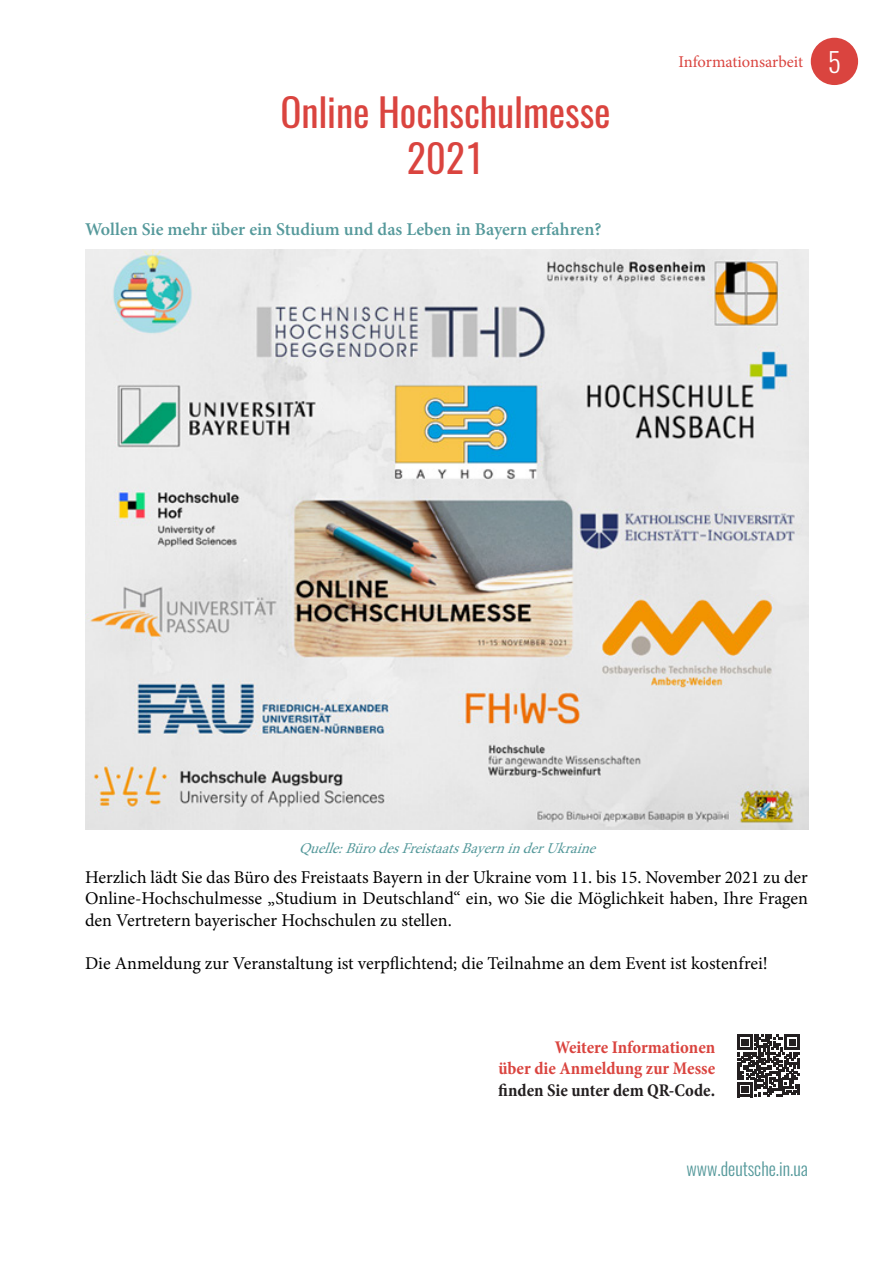
<style>
.page{position:relative;width:893px;height:1263px;background:#fff}
.page>*{position:absolute;margin:0;border:0;box-sizing:border-box;transform-origin:0 0}
.t1{font:italic 39px "Oswald";color:#da443f}
.t2{font:300 27px "Oswald";color:#fff}
.t3{font:18px/21.6px "Minion Pro";color:#000;text-align:justify}
.t4{font:600 18px "Minion Pro";color:#55999b}
.t5{font:700 condensed 18px "Minion Pro";letter-spacing:-.005em;color:#da443f}
.t6{font:700 condensed 18px "Minion Pro";color:#231f20}
.t7{font:300 18px "Oswald";color:#55999b}
.t8{font:16.5px "Minion Pro";letter-spacing:-.005em;color:#da443f}
.t9{font:italic 15px "Minion Pro";color:#55999b}
</style>
<div class="page">
<div style="left:811px;top:38px;width:47px;height:47px;background:#da443f;border-radius:50%"></div>
<img style="left:85px;top:250px;width:723px;height:579px">
<svg style="left:737px;top:1035px;width:63px;height:62px"></svg>
<p class="t1" style="left:281px;top:85px;width:337px">Online Hochschulmesse</p>
<p class="t1" style="left:408px;top:132px;width:85px">2021</p>
<p class="t4" style="left:85px;top:217px;width:518px">Wollen Sie mehr über ein Studium und das Leben in Bayern erfahren?</p>
<p class="t8" style="left:678px;top:51px;width:126px">Informationsarbeit</p>
<p class="t2" style="left:828px;top:44px;width:15px">5</p>
<p class="t9" style="left:299px;top:838px;width:305px">Quelle:BürodesFreistaatsBayerninderUkraine</p>
<p class="t3" style="left:85px;top:866px;width:724px">Herzlich lädt Sie das Büro des Freistaats Bayern in der Ukraine vom 11. bis 15. November 2021 zu der Online-Hochschulmesse „Studium in Deutschland“ ein, wo Sie die Möglichkeit haben, Ihre Fragen den Vertretern bayerischer Hochschulen zu stellen.</p>
<p class="t3" style="left:85px;top:953px;width:684px">Die Anmeldung zur Veranstaltung ist verpflichtend; die Teilnahme an dem Event ist kostenfrei!</p>
<p class="t5" style="left:555px;top:1035px;width:162px">Weitere Informationen</p>
<p class="t5" style="left:498px;top:1056px;width:218px">über die Anmeldung zur Messe</p>
<p class="t6" style="left:498px;top:1078px;width:218px">finden Sie unter dem QR-Code.</p>
<p class="t7" style="left:686px;top:1156px;width:123px">www.deutsche.in.ua</p>
</div>
